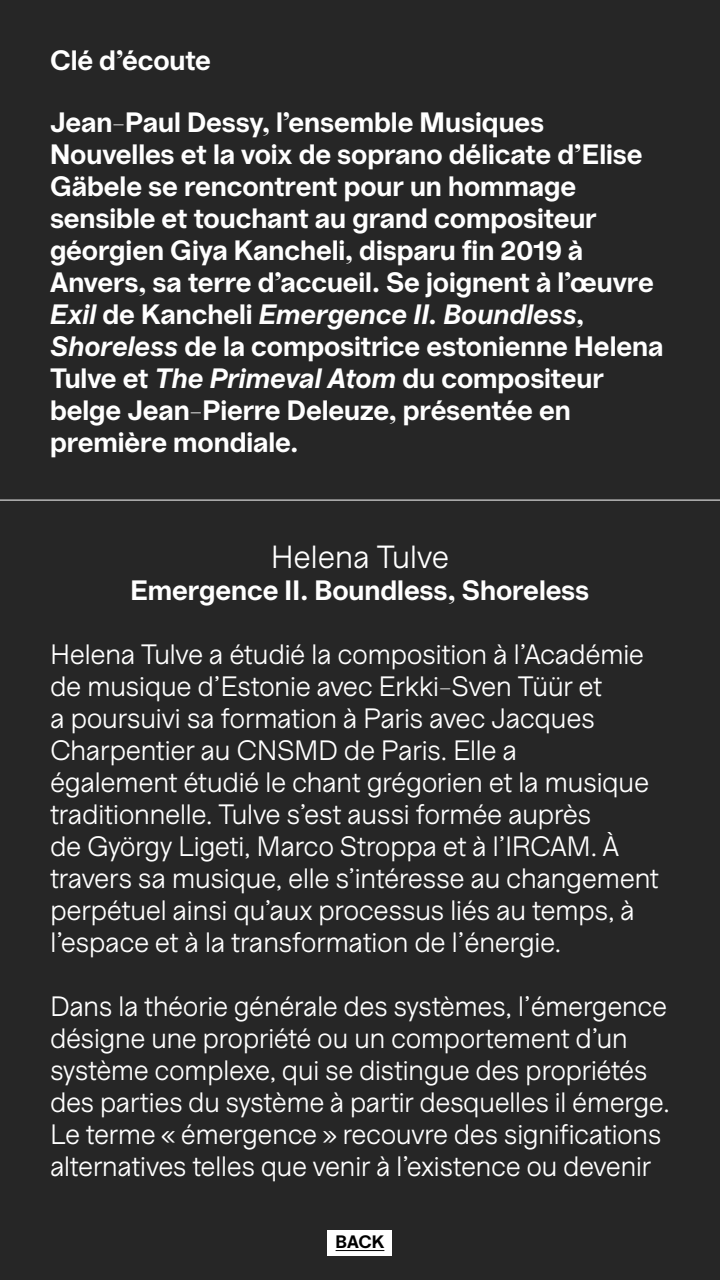
<style>
.page{position:relative;width:720px;height:1280px;background:#262626}
.page>*{position:absolute;margin:0;border:0;box-sizing:border-box;transform-origin:0 0}
.t1{font:32px "aa Bozar";letter-spacing:-.01em;color:#fff}
.t2{font:28px/32px "aa Bozar";letter-spacing:-.02em;color:#fff}
.t3{font:700 28px/32px "aa Bozar";letter-spacing:-.005em;color:#fff}
.t4{font:700 18px "aa Bozar";color:#000}
.s1{font-style:italic}
</style>
<div class="page">
<div style="left:328px;top:1230px;width:64px;height:26px;background:#fff"></div>
<hr style="left:336px;top:1250px;width:48px;height:1px;background:#000">
<hr style="left:0;top:500px;width:720px;height:1px;background:#fff">
<p class="t3" style="left:50px;top:44px;width:163px">Clé d’écoute</p>
<p class="t3" style="left:50px;top:106px;width:615px">Jean-Paul Dessy, l’ensemble Musiques Nouvelles et la voix de soprano délicate d’Elise Gäbele se rencontrent pour un hommage sensible et touchant au grand compositeur géorgien Giya Kancheli, disparu fin 2019 à Anvers, sa terre d’accueil. Se joignent à l’œuvre <span class="s1">Exil</span> de Kancheli <span class="s1">Emergence II. Boundless, Shoreless</span> de la compositrice estonienne Helena Tulve et <span class="s1">The Primeval Atom</span> du compositeur belge Jean-Pierre Deleuze, présentée en première mondiale.</p>
<p class="t1" style="left:271px;top:538px;width:180px">Helena Tulve</p>
<p class="t3" style="left:131px;top:574px;width:460px">Emergence II. Boundless, Shoreless</p>
<p class="t2" style="left:50px;top:638px;width:611px">Helena Tulve a étudié la composition à l’Académie de musique d’Estonie avec Erkki-Sven Tüür et<br>a poursuivi sa formation à Paris avec Jacques Charpentier au CNSMD de Paris. Elle a<br>également étudié le chant grégorien et la musique traditionnelle. Tulve s’est aussi formée auprès<br>de György Ligeti, Marco Stroppa et à l’IRCAM. À travers sa musique, elle s’intéresse au changement perpétuel ainsi qu’aux processus liés au temps, à l’espace et à la transformation de l’énergie.</p>
<p class="t2" style="left:50px;top:990px;width:622px">Dans la théorie générale des systèmes, l’émergence désigne une propriété ou un comportement d’un système complexe, qui se distingue des propriétés des parties du système à partir desquelles il émerge.<br>Le terme « émergence » recouvre des significations alternatives telles que venir à l’existence ou devenir</p>
<p class="t4" style="left:336px;top:1232px;width:50px">BACK</p>
</div>
